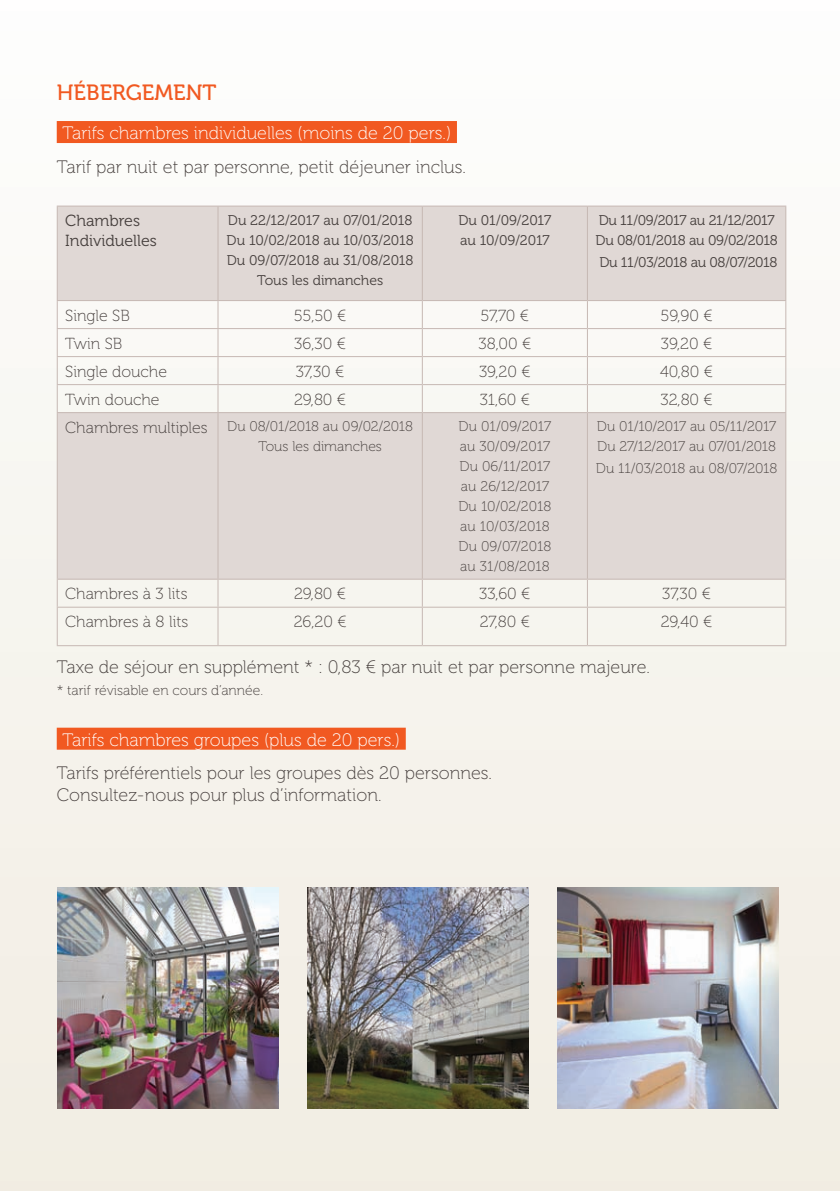
<style>
.page{position:relative;width:840px;height:1191px;background:#fff}
.page>*{position:absolute;margin:0;border:0;box-sizing:border-box;transform-origin:0 0}
.t1{font:22px "Museo 500";color:#f15921}
.t2{font:18px/22px "Museo 100";color:#463f3d}
.t3{font:18px "Museo 100";color:#fff}
.t4{font:16px "Museo 100";color:#463f3d}
.t5{font:16px/20px "Museo 300";color:#463f3d}
.t6{font:14px/20px "Museo 100";color:#463f3d}
.t7{font:14px/20px "Museo 300";letter-spacing:-.015em;color:#463f3d}
</style>
<div class="page">
<div style="left:0;top:0;width:839px;height:1191px;background:linear-gradient(to bottom,#fdfefd,#efeae0)"></div>
<img style="left:58px;top:887px;width:220px;height:221px">
<img style="left:307px;top:887px;width:221px;height:221px">
<img style="left:557px;top:887px;width:221px;height:221px">
<div style="left:57px;top:121px;width:399px;height:22px;background:#f15921"></div>
<div style="left:57px;top:727px;width:348px;height:22px;background:#f15921"></div>
<svg style="left:58px;top:207px;width:726px;height:371px;fill:#e0d8d5"></svg>
<hr style="left:57px;top:206px;width:161px;height:1px;background:#c6b8b3">
<hr style="left:57px;top:207px;width:1px;height:93px;background:#c6b8b3">
<hr style="left:218px;top:206px;width:204px;height:1px;background:#c6b8b3">
<hr style="left:217px;top:207px;width:1px;height:93px;background:#c6b8b3">
<hr style="left:422px;top:206px;width:165px;height:1px;background:#c6b8b3">
<hr style="left:421px;top:207px;width:1px;height:93px;background:#c6b8b3">
<hr style="left:587px;top:206px;width:198px;height:1px;background:#c6b8b3">
<hr style="left:586px;top:207px;width:1px;height:93px;background:#c6b8b3">
<hr style="left:784px;top:207px;width:1px;height:93px;background:#c6b8b3">
<hr style="left:57px;top:300px;width:161px;height:1px;background:#c6b8b3">
<hr style="left:218px;top:300px;width:204px;height:1px;background:#c6b8b3">
<hr style="left:422px;top:300px;width:165px;height:1px;background:#c6b8b3">
<hr style="left:587px;top:300px;width:198px;height:1px;background:#c6b8b3">
<hr style="left:57px;top:328px;width:161px;height:1px;background:#c6b8b3">
<hr style="left:218px;top:328px;width:204px;height:1px;background:#c6b8b3">
<hr style="left:422px;top:328px;width:165px;height:1px;background:#c6b8b3">
<hr style="left:587px;top:328px;width:198px;height:1px;background:#c6b8b3">
<hr style="left:57px;top:356px;width:161px;height:1px;background:#c6b8b3">
<hr style="left:218px;top:356px;width:204px;height:1px;background:#c6b8b3">
<hr style="left:422px;top:356px;width:165px;height:1px;background:#c6b8b3">
<hr style="left:587px;top:356px;width:198px;height:1px;background:#c6b8b3">
<hr style="left:57px;top:384px;width:161px;height:1px;background:#c6b8b3">
<svg style="left:57px;top:301px;width:1px;height:111px"></svg>
<hr style="left:218px;top:384px;width:204px;height:1px;background:#c6b8b3">
<svg style="left:217px;top:301px;width:1px;height:111px"></svg>
<hr style="left:422px;top:384px;width:165px;height:1px;background:#c6b8b3">
<svg style="left:421px;top:301px;width:1px;height:111px"></svg>
<hr style="left:587px;top:384px;width:198px;height:1px;background:#c6b8b3">
<svg style="left:586px;top:301px;width:1px;height:111px"></svg>
<svg style="left:784px;top:301px;width:1px;height:111px"></svg>
<hr style="left:57px;top:412px;width:161px;height:1px;background:#c6b8b3">
<hr style="left:57px;top:413px;width:1px;height:165px;background:#c6b8b3">
<hr style="left:218px;top:412px;width:204px;height:1px;background:#c6b8b3">
<hr style="left:217px;top:413px;width:1px;height:165px;background:#c6b8b3">
<hr style="left:422px;top:412px;width:165px;height:1px;background:#c6b8b3">
<hr style="left:421px;top:413px;width:1px;height:165px;background:#c6b8b3">
<hr style="left:587px;top:412px;width:198px;height:1px;background:#c6b8b3">
<hr style="left:586px;top:413px;width:1px;height:165px;background:#c6b8b3">
<hr style="left:784px;top:413px;width:1px;height:165px;background:#c6b8b3">
<hr style="left:57px;top:578px;width:161px;height:1px;background:#c6b8b3">
<svg style="left:57px;top:579px;width:1px;height:27px"></svg>
<hr style="left:218px;top:578px;width:204px;height:1px;background:#c6b8b3">
<svg style="left:217px;top:579px;width:1px;height:27px"></svg>
<hr style="left:422px;top:578px;width:165px;height:1px;background:#c6b8b3">
<svg style="left:421px;top:579px;width:1px;height:27px"></svg>
<hr style="left:587px;top:578px;width:198px;height:1px;background:#c6b8b3">
<svg style="left:586px;top:579px;width:1px;height:27px"></svg>
<svg style="left:784px;top:579px;width:1px;height:27px"></svg>
<hr style="left:57px;top:606px;width:161px;height:1px;background:#c6b8b3">
<hr style="left:57px;top:607px;width:1px;height:38px;background:#c6b8b3">
<hr style="left:218px;top:606px;width:204px;height:1px;background:#c6b8b3">
<hr style="left:217px;top:607px;width:1px;height:38px;background:#c6b8b3">
<hr style="left:422px;top:606px;width:165px;height:1px;background:#c6b8b3">
<hr style="left:421px;top:607px;width:1px;height:38px;background:#c6b8b3">
<hr style="left:587px;top:606px;width:198px;height:1px;background:#c6b8b3">
<hr style="left:586px;top:607px;width:1px;height:38px;background:#c6b8b3">
<hr style="left:784px;top:607px;width:1px;height:38px;background:#c6b8b3">
<hr style="left:57px;top:645px;width:161px;height:1px;background:#c6b8b3">
<hr style="left:218px;top:645px;width:204px;height:1px;background:#c6b8b3">
<hr style="left:422px;top:645px;width:165px;height:1px;background:#c6b8b3">
<hr style="left:587px;top:645px;width:198px;height:1px;background:#c6b8b3">
<p class="t1" style="left:57px;top:80px;width:161px">HÉBERGEMENT</p>
<p class="t3" style="left:62px;top:123px;width:390px">Tarifs chambres individuelles (moins de 20 pers.)</p>
<p class="t2" style="left:57px;top:156px;width:410px">Tarif par nuit et par personne, petit déjeuner inclus.</p>
<p class="t5" style="left:65px;top:211px;width:93px">Chambres<br>Individuelles</p>
<p class="t7" style="left:228px;top:210px;width:186px">Du 22/12/2017 au 07/01/2018</p>
<p class="t7" style="left:226px;top:230px;width:188px">Du 10/02/2018 au 10/03/2018</p>
<p class="t7" style="left:227px;top:250px;width:188px">Du 09/07/2018 au 31/08/2018</p>
<p class="t7" style="left:257px;top:270px;width:128px">Tous les dimanches</p>
<p class="t7" style="left:458px;top:210px;width:94px">Du 01/09/2017 au 10/09/2017</p>
<p class="t7" style="left:598px;top:210px;width:177px">Du 11/09/2017 au 21/12/2017</p>
<p class="t7" style="left:595px;top:230px;width:183px">Du 08/01/2018 au 09/02/2018</p>
<p class="t7" style="left:599px;top:252px;width:179px">Du 11/03/2018 au 08/07/2018</p>
<p class="t4" style="left:65px;top:306px;width:66px">Single SB</p>
<p class="t4" style="left:293px;top:306px;width:54px">55,50 €</p>
<p class="t4" style="left:480px;top:306px;width:50px">57,70 €</p>
<p class="t4" style="left:660px;top:306px;width:54px">59,90 €</p>
<p class="t4" style="left:65px;top:334px;width:59px">Twin SB</p>
<p class="t4" style="left:294px;top:334px;width:53px">36,30 €</p>
<p class="t4" style="left:478px;top:334px;width:54px">38,00 €</p>
<p class="t4" style="left:660px;top:334px;width:53px">39,20 €</p>
<p class="t4" style="left:65px;top:362px;width:103px">Single douche</p>
<p class="t4" style="left:295px;top:362px;width:50px">37,30 €</p>
<p class="t4" style="left:479px;top:362px;width:53px">39,20 €</p>
<p class="t4" style="left:659px;top:362px;width:54px">40,80 €</p>
<p class="t4" style="left:65px;top:390px;width:96px">Twin douche</p>
<p class="t4" style="left:294px;top:390px;width:54px">29,80 €</p>
<p class="t4" style="left:479px;top:390px;width:52px">31,60 €</p>
<p class="t4" style="left:660px;top:390px;width:54px">32,80 €</p>
<p class="t4" style="left:65px;top:418px;width:144px">Chambres multiples</p>
<p class="t6" style="left:227px;top:417px;width:187px;text-align:center">Du 08/01/2018 au 09/02/2018<br>Tous les dimanches</p>
<p class="t6" style="left:458px;top:417px;width:94px">Du 01/09/2017 au 30/09/2017</p>
<p class="t6" style="left:459px;top:457px;width:92px">Du 06/11/2017 au 26/12/2017</p>
<p class="t6" style="left:458px;top:497px;width:94px">Du 10/02/2018 au 10/03/2018</p>
<p class="t6" style="left:458px;top:537px;width:94px">Du 09/07/2018 au 31/08/2018</p>
<p class="t6" style="left:596px;top:417px;width:181px">Du 01/10/2017 au 05/11/2017</p>
<p class="t6" style="left:595px;top:436px;width:183px;line-height:22px">Du 27/12/2017 au 07/01/2018<br>Du 11/03/2018 au 08/07/2018</p>
<p class="t4" style="left:65px;top:585px;width:124px">Chambres à 3 lits</p>
<p class="t4" style="left:294px;top:585px;width:54px">29,80 €</p>
<p class="t4" style="left:479px;top:585px;width:53px">33,60 €</p>
<p class="t4" style="left:661px;top:585px;width:50px">37,30 €</p>
<p class="t4" style="left:65px;top:613px;width:124px">Chambres à 8 lits</p>
<p class="t4" style="left:293px;top:613px;width:54px">26,20 €</p>
<p class="t4" style="left:479px;top:613px;width:52px">27,80 €</p>
<p class="t4" style="left:660px;top:613px;width:53px">29,40 €</p>
<p class="t2" style="left:57px;top:656px;width:594px">Taxe de séjour en supplément * : 0,83 € par nuit et par personne majeure.</p>
<p class="t6" style="left:57px;top:680px;width:208px">* tarif révisable en cours d’année.</p>
<p class="t3" style="left:62px;top:730px;width:339px">Tarifs chambres groupes (plus de 20 pers.)</p>
<p class="t2" style="left:57px;top:762px;width:436px">Tarifs préférentiels pour les groupes dès 20 personnes.<br>Consultez-nous pour plus d’information.</p>
</div>
